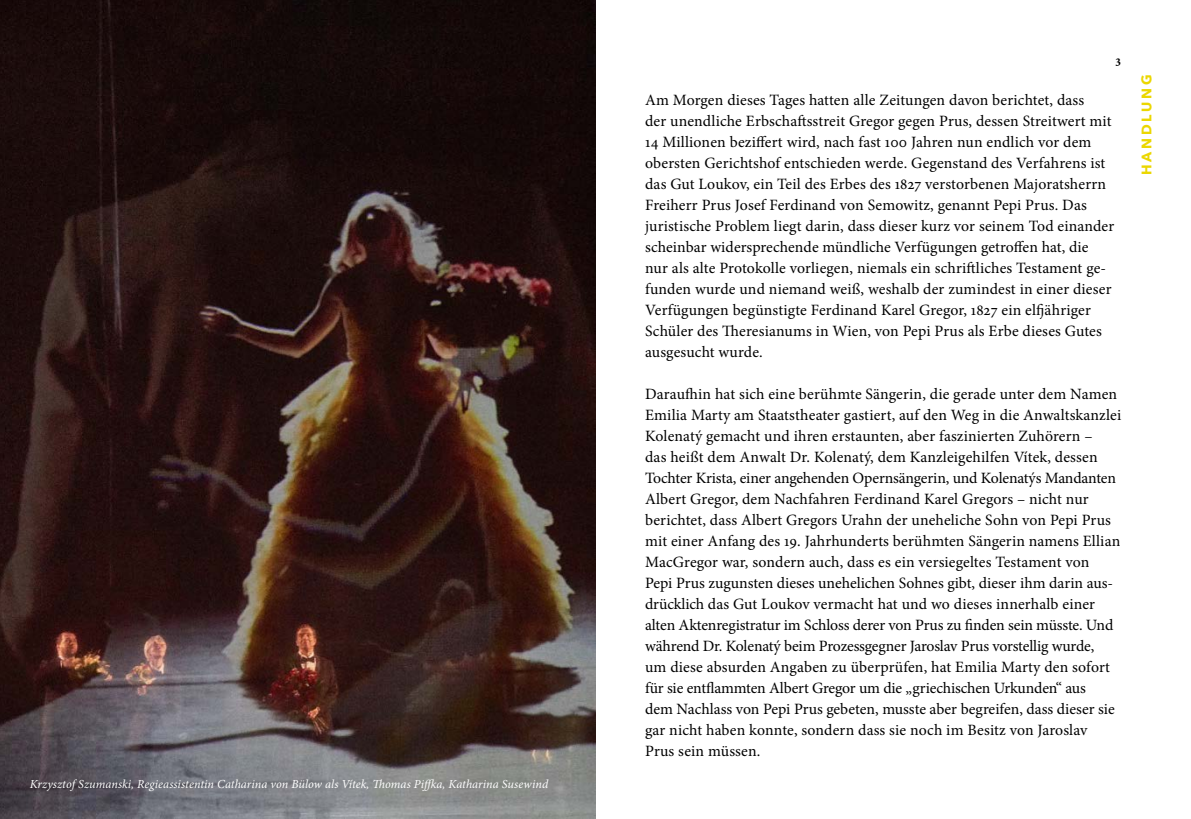
<style>
.page{position:relative;width:1191px;height:819px;background:#fff}
.page>*{position:absolute;margin:0;border:0;box-sizing:border-box;transform-origin:0 0}
.t1{font:15.75px/21px "Minion Pro";letter-spacing:.005em;color:#000}
.t2{font:700 13.83px "Avenir Next";letter-spacing:.2em;color:#ebd700}
.t3{font:italic 12.25px "Minion Pro";color:#fff}
.t4{font:700 12.25px "Minion Pro";color:#000}
</style>
<div class="page">
<img style="left:0;top:0;width:595px;height:819px">
<p class="t3" style="left:30px;top:775px;width:520px">Krzysztof Szumanski, Regieassistentin Catharina von Bülow als Vítek, Thomas Piffka, Katharina Susewind</p>
<p class="t4" style="left:1115px;top:51px;width:8px">3</p>
<p class="t1" style="left:645px;top:90px;width:471px">Am Morgen dieses Tages hatten alle Zeitungen davon berichtet, dass<br>der unendliche Erbschaftsstreit Gregor gegen Prus, dessen Streitwert mit 14 Millionen beziffert wird, nach fast 100 Jahren nun endlich vor dem obersten Gerichtshof entschieden werde. Gegenstand des Verfahrens ist das Gut Loukov, ein Teil des Erbes des 1827 verstorbenen Majoratsherrn Freiherr Prus Josef Ferdinand von Semowitz, genannt Pepi Prus. Das juristische Problem liegt darin, dass dieser kurz vor seinem Tod einander scheinbar widersprechende mündliche Verfügungen getroffen hat, die nur als alte Protokolle vorliegen, niemals ein schriftliches Testament ge&shy;funden wurde und niemand weiß, weshalb der zumindest in einer dieser Verfügungen begünstigte Ferdinand Karel Gregor, 1827 ein elfjähriger Schüler des Theresianums in Wien, von Pepi Prus als Erbe dieses Gutes ausgesucht wurde.</p>
<p class="t1" style="left:645px;top:383px;width:477px">Daraufhin hat sich eine berühmte Sängerin, die gerade unter dem Namen Emilia Marty am Staatstheater gastiert, auf den Weg in die Anwaltskanzlei Kolenatý gemacht und ihren erstaunten, aber faszinierten Zuhörern –<br>das heißt dem Anwalt Dr. Kolenatý, dem Kanzleigehilfen Vítek, dessen Tochter Krista, einer angehenden Opernsängerin, und Kolenatýs Mandanten Albert Gregor, dem Nachfahren Ferdinand Karel Gregors – nicht nur berichtet, dass Albert Gregors Urahn der uneheliche Sohn von Pepi Prus mit einer Anfang des 19. Jahrhunderts berühmten Sängerin namens Ellian MacGregor war, sondern auch, dass es ein versiegeltes Testament von<br>Pepi Prus zugunsten dieses unehelichen Sohnes gibt, dieser ihm darin aus&shy;drücklich das Gut Loukov vermacht hat und wo dieses innerhalb einer alten Aktenregistratur im Schloss derer von Prus zu finden sein müsste. Und während Dr. Kolenatý beim Prozessgegner Jaroslav Prus vorstellig wurde,<br>um diese absurden Angaben zu überprüfen, hat Emilia Marty den sofort für sie entflammten Albert Gregor um die „griechischen Urkunden“ aus<br>dem Nachlass von Pepi Prus gebeten, musste aber begreifen, dass dieser sie gar nicht haben konnte, sondern dass sie noch im Besitz von Jaroslav<br>Prus sein müssen.</p>
<p class="t2" style="left:1134px;top:175px;width:100px;rotate:-90deg">H and lung</p>
</div>
